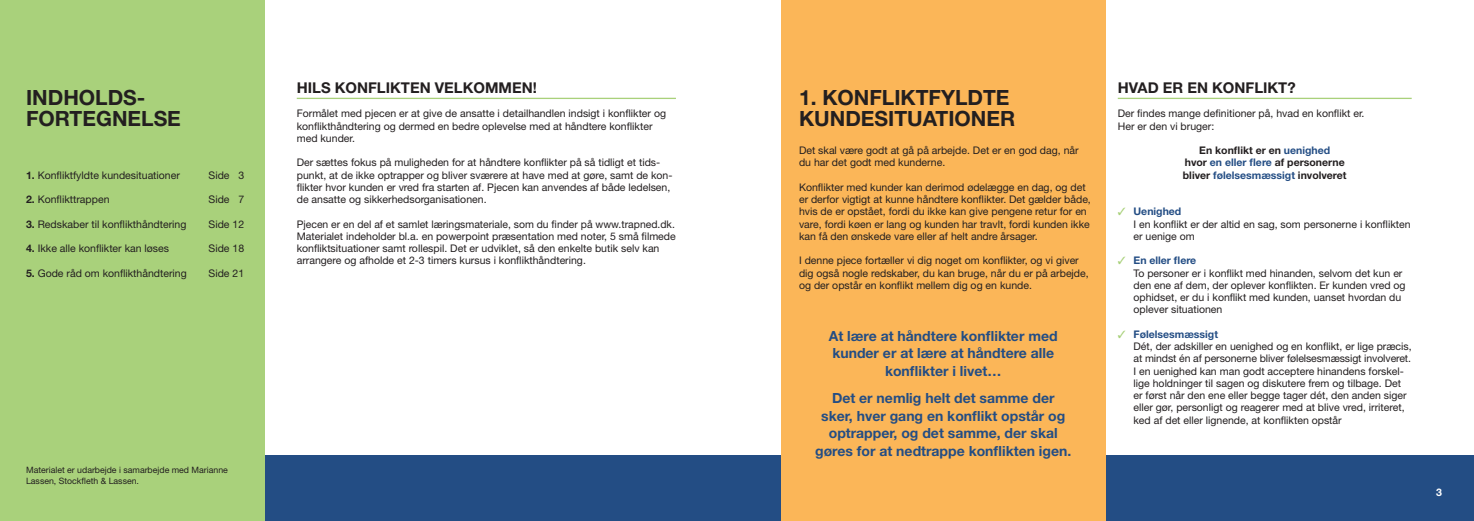
<style>
.page{position:relative;width:1474px;height:521px;background:#fff}
.page>*{position:absolute;margin:0;border:0;box-sizing:border-box;transform-origin:0 0}
.Afsnitsoverskrifter{font:700 21px/21px "Helvetica Neue";color:#231f20}
.Underrubrik{font:700 14.88px "Helvetica Neue";color:#231f20}
.Brød{font:700 14px/17.5px "Helvetica Neue";color:#234d84;text-align:center}
.Brød-2{font:10.5px/12.2px "Helvetica Neue";color:#231f20}
.Brød-3{font:700 10.5px "Helvetica Neue";color:#231f20}
.t1{font:700 10.5px "Helvetica Neue";color:#fff}
.t2{font:8.75px/10.5px "Helvetica Neue";color:#231f20}
.s1{font-weight:700}
.s2{color:#234d84}
.s3{color:#a9d17b}
.s4{font-weight:700;color:#234d84}
</style>
<div class="page">
<div style="left:0;top:455px;width:1473px;height:66px;background:#234d84"></div>
<div style="left:0;top:0;width:264px;height:521px;background:#a9d17b"></div>
<hr style="left:297px;top:98px;width:379px;height:1px;background:#a9d17b">
<div style="left:781px;top:0;width:324px;height:521px;background:#fbb658"></div>
<hr style="left:1117px;top:98px;width:294px;height:1px;background:#a9d17b">
<p class="Afsnitsoverskrifter" style="left:26px;top:87px;width:156px">INDHOLDS-<br>FORTEGNELSE</p>
<p class="Brød-2" style="left:26px;top:169px;width:155px"><span class="s1">1.</span> Konfliktfyldte kundesituationer</p>
<p class="Brød-2" style="left:208px;top:169px;width:37px">Side 3</p>
<p class="Brød-2" style="left:26px;top:193px;width:85px"><span class="s1">2.</span> Konflikttrappen</p>
<p class="Brød-2" style="left:208px;top:193px;width:37px">Side 7</p>
<p class="Brød-2" style="left:26px;top:218px;width:162px"><span class="s1">3.</span> Redskaber til konflikthåndtering</p>
<p class="Brød-2" style="left:208px;top:218px;width:37px">Side 12</p>
<p class="Brød-2" style="left:26px;top:242px;width:144px"><span class="s1">4.</span> Ikke alle konflikter kan løses</p>
<p class="Brød-2" style="left:208px;top:242px;width:37px">Side 18</p>
<p class="Brød-2" style="left:26px;top:267px;width:162px"><span class="s1">5.</span> Gode råd om konflikthåndtering</p>
<p class="Brød-2" style="left:208px;top:267px;width:37px">Side 21</p>
<p class="Underrubrik" style="left:297px;top:78px;width:241px">HILS KONFLIKTEN VELKOMMEN!</p>
<p class="Brød-2" style="left:297px;top:107px;width:371px">Formålet med pjecen er at give de ansatte i detailhandlen indsigt i konflikter og konflikthåndtering og dermed en bedre oplevelse med at håndtere konflikter med kunder.</p>
<p class="Brød-2" style="left:297px;top:156px;width:377px">Der sættes fokus på muligheden for at håndtere konflikter på så tidligt et tids&shy;punkt, at de ikke optrapper og bliver sværere at have med at gøre, samt de kon&shy;flikter hvor kunden er vred fra starten af. Pjecen kan anvendes af både ledelsen, de ansatte og sikkerhedsorganisationen.</p>
<p class="Brød-2" style="left:297px;top:218px;width:380px">Pjecen er en del af et samlet læringsmateriale, som du finder på www.trapned.dk.<br>Materialet indeholder bl.a. en powerpoint præsentation med noter, 5 små filmede konfliktsituationer samt rollespil. Det er udviklet, så den enkelte butik selv kan arrangere og afholde et 2-3 timers kursus i konflikthåndtering.</p>
<p class="t2" style="left:26px;top:465px;width:203px">Materialet er udarbejde i samarbejde med Marianne<br>Lassen, Stockfleth &amp; Lassen.</p>
<p class="Afsnitsoverskrifter" style="left:799px;top:87px;width:218px">1. KONFLIKTFYLDTE<br>KUNDESITUATIONER</p>
<p class="Brød-2" style="left:799px;top:144px;width:281px">Det skal være godt at gå på arbejde. Det er en god dag, når du har det godt med kunderne.</p>
<p class="Brød-2" style="left:799px;top:181px;width:293px">Konflikter med kunder kan derimod ødelægge en dag, og det er derfor vigtigt at kunne håndtere konflikter. Det gælder både, hvis de er opstået, fordi du ikke kan give pengene retur for en vare, fordi køen er lang og kunden har travlt, fordi kunden ikke kan få den ønskede vare eller af helt andre årsager.</p>
<p class="Brød-2" style="left:799px;top:254px;width:291px">I denne pjece fortæller vi dig noget om konflikter, og vi giver dig også nogle redskaber, du kan bruge, når du er på arbejde, og der opstår en konflikt mellem dig og en kunde.</p>
<p class="Brød" style="left:829px;top:327px;width:230px">At lære at håndtere konflikter med kunder er at lære at håndtere alle konflikter i livet…</p>
<p class="Brød" style="left:815px;top:389px;width:258px">Det er nemlig helt det samme der sker, hver gang en konflikt opstår og optrapper, og det samme, der skal gøres for at nedtrappe konflikten igen.</p>
<p class="Underrubrik" style="left:1117px;top:78px;width:179px">HVAD ER EN KONFLIKT?</p>
<p class="Brød-2" style="left:1117px;top:107px;width:248px">Der findes mange definitioner på, hvad en konflikt er.<br>Her er den vi bruger:</p>
<p class="Brød-3" style="left:1199px;top:144px;width:132px">En konflikt er en <span class="s2">uenighed</span></p>
<p class="Brød-3" style="left:1184px;top:156px;width:161px">hvor <span class="s2">en eller flere</span> af personerne</p>
<p class="Brød-3" style="left:1182px;top:168px;width:165px">bliver <span class="s2">følelsesmæssigt</span> involveret</p>
<p class="Brød-2" style="left:1133px;top:205px;width:278px;text-indent:-16px"><span class="s3">✓</span> <span class="s4">Uenighed<br></span>I en konflikt er der altid en sag, som personerne i konflikten er uenige om</p>
<p class="Brød-2" style="left:1133px;top:254px;width:273px;text-indent:-16px"><span class="s3">✓</span> <span class="s4">En eller flere<br></span>To personer er i konflikt med hinanden, selvom det kun er den ene af dem, der oplever konflikten. Er kunden vred og ophidset, er du i konflikt med kunden, uanset hvordan du oplever situationen</p>
<p class="Brød-2" style="left:1133px;top:328px;width:280px;text-indent:-16px"><span class="s3">✓</span> <span class="s4">Følelsesmæssigt<br></span>Dét, der adskiller en uenighed og en konflikt, er lige præcis, at mindst én af personerne bliver følelsesmæssigt involveret.<br>I en uenighed kan man godt acceptere hinandens forskel&shy;lige holdninger til sagen og diskutere frem og tilbage. Det er først når den ene eller begge tager dét, den anden siger eller gør, personligt og reagerer med at blive vred, irriteret, ked af det eller lignende, at konflikten opstår</p>
<p class="t1" style="left:1436px;top:486px;width:7px">3</p>
</div>
